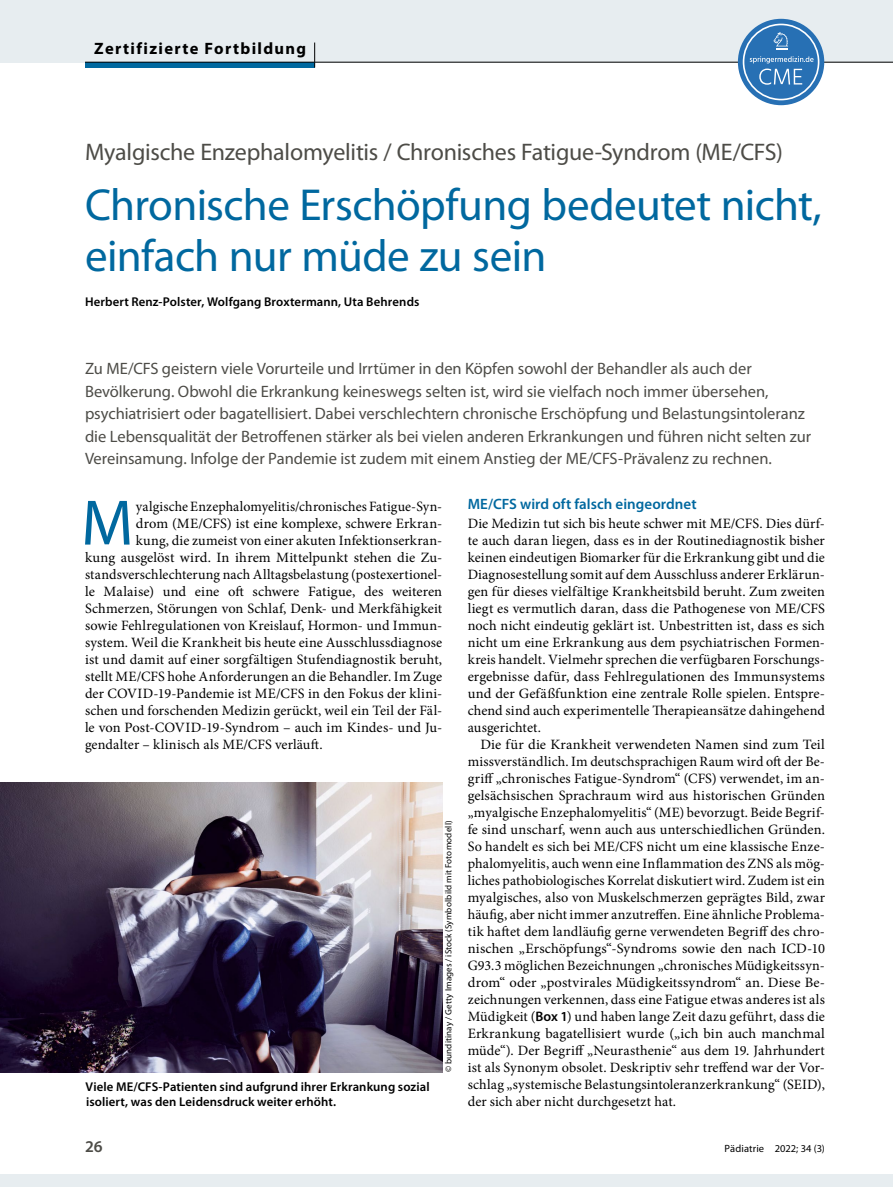
<style>
.page{position:relative;width:893px;height:1187px;background:#fff}
.page>*{position:absolute;margin:0;border:0;box-sizing:border-box;transform-origin:0 0}
.Para_Initial_1{font:64.65px "Myriad Pro";color:#00689f}
.Title_1{font:45px/51px "Myriad Pro";letter-spacing:-.015em;color:#00689f}
.SuperTitle_x{font:24px "Myriad Pro";letter-spacing:-.01em;color:#4d4c47}
.Trailer_2-row{font:16.5px/22.5px "Myriad Pro";letter-spacing:-.005em;color:#4d4c47}
.t1{font:700 16.5px "Myriad Pro";letter-spacing:.08em;color:#000}
.t2{font:600 16.5px "Myriad Pro";color:#4d4c47}
.SectionHeading_1_x{font:600 15px "Myriad Pro";letter-spacing:.005em;color:#00689f}
.Para_Indent{font:14.25px/17px "Minion Pro";letter-spacing:.005em;color:#000;text-align:justify}
.Para_Initial_1-2{font:14.25px "Minion Pro";letter-spacing:.005em;color:#000}
.Para_x{font:14.25px/17px "Minion Pro";letter-spacing:.005em;color:#000;text-align:justify}
.Image_Caption_x{font:600 12.75px/15px "Myriad Pro";letter-spacing:.01em;color:#000}
.Author_SubTitle{font:600 12.75px "Myriad Pro";letter-spacing:.01em;color:#000}
.t3{font:10.5px "Myriad Pro";letter-spacing:.01em;color:#000}
.Image_Source_x{font:9px "Myriad Pro";letter-spacing:.015em;color:#000}
.s1{font-family:"Myriad Pro";font-weight:600;font-size:13.8px}
</style>
<div class="page">
<div style="left:0;top:0;width:892px;height:62px;background:#e7edf0"></div>
<div style="left:0;top:1174px;width:892px;height:12px;background:#e7edf0"></div>
<img style="left:0;top:782px;width:442px;height:290px">
<div style="left:85px;top:62px;width:230px;height:5px;background:#00689f"></div>
<hr style="left:85px;top:62px;width:230px;height:1px;background:#000">
<hr style="left:315px;top:62px;width:578px;height:1px;background:#000">
<svg style="left:314px;top:43px;width:1px;height:24px"></svg>
<div style="left:738px;top:19px;width:86px;height:86px;background:#2770b4;border-radius:50%"></div>
<svg style="left:743px;top:24px;width:76px;height:76px"></svg>
<p class="t1" style="left:94px;top:37px;width:213px">Zertifizierte Fortbildung</p>
<p class="SuperTitle_x" style="left:85px;top:137px;width:699px">Myalgische Enzephalomyelitis / Chronisches Fatigue-Syndrom (ME/CFS)</p>
<p class="Title_1" style="left:85px;top:178px;width:738px">Chronische Erschöpfung bedeutet nicht, einfach nur müde zu sein</p>
<p class="Author_SubTitle" style="left:85px;top:294px;width:336px">Herbert Renz-Polster, Wolfgang Broxtermann, Uta Behrends</p>
<p class="Trailer_2-row" style="left:85px;top:357px;width:728px">Zu ME/CFS geistern viele Vorurteile und Irrtümer in den Köpfen sowohl der Behandler als auch der Bevölkerung. Obwohl die Erkrankung keineswegs selten ist, wird sie vielfach noch immer übersehen, psychiatrisiert oder bagatellisiert. Dabei verschlechtern chronische Erschöpfung und Belastungsintoleranz die Lebensqualität der Betroffenen stärker als bei vielen anderen Erkrankungen und führen nicht selten zur Vereinsamung. Infolge der Pandemie ist zudem mit einem Anstieg der ME/CFS-Prävalenz zu rechnen.</p>
<p class="Para_Initial_1" style="left:81px;top:483px;width:54px">M</p>
<p class="Para_Initial_1-2" style="left:136px;top:496px;width:308px">yalgische Enzephalomyelitis/chronisches Fatigue-Syn-</p>
<p class="SectionHeading_1_x" style="left:468px;top:494px;width:230px">ME/CFS wird oft falsch eingeordnet</p>
<p class="Para_x" style="left:468px;top:514px;width:359px">Die Medizin tut sich bis heute schwer mit ME/CFS. Dies dürf&shy;te auch daran liegen, dass es in der Routinediagnostik bisher keinen eindeutigen Biomarker für die Erkrankung gibt und die Diagnosestellung somit auf dem Ausschluss anderer Erklärun&shy;gen für dieses vielfältige Krankheitsbild beruht. Zum zweiten liegt es vermutlich daran, dass die Pathogenese von ME/CFS noch nicht eindeutig geklärt ist. Unbestritten ist, dass es sich nicht um eine Erkrankung aus dem psychiatrischen Formen&shy;kreis handelt. Vielmehr sprechen die verfügbaren Forschungs&shy;ergebnisse dafür, dass Fehlregulationen des Immunsystems und der Gefäßfunktion eine zentrale Rolle spielen. Entspre&shy;chend sind auch experimentelle Therapieansätze dahingehend ausgerichtet.</p>
<p class="Para_Indent" style="left:468px;top:735px;width:359px;text-indent:13px">Die für die Krankheit verwendeten Namen sind zum Teil missverständlich. Im deutschsprachigen Raum wird oft der Be&shy;griff „chronisches Fatigue-Syndrom“ (CFS) verwendet, im an&shy;gelsächsischen Sprachraum wird aus historischen Gründen „myalgische Enzephalomyelitis“ (ME) bevorzugt. Beide Begrif&shy;fe sind unscharf, wenn auch aus unterschiedlichen Gründen.<br>So handelt es sich bei ME/CFS nicht um eine klassische Enze&shy;phalomyelitis, auch wenn eine Inflammation des ZNS als mög&shy;liches pathobiologisches Korrelat diskutiert wird. Zudem ist ein myalgisches, also von Muskelschmerzen geprägtes Bild, zwar häufig, aber nicht immer anzutreffen. Eine ähnliche Problema&shy;tik haftet dem landläufig gerne verwendeten Begriff des chro&shy;nischen „Erschöpfungs“-Syndroms sowie den nach ICD-10<br>G93.3 möglichen Bezeichnungen „chronisches Müdigkeitssyn&shy;drom“ oder „postvirales Müdigkeitssyndrom“ an. Diese Be&shy;zeichnungen verkennen, dass eine Fatigue etwas anderes ist als Müdigkeit (<span class="s1">Box 1</span>) und haben lange Zeit dazu geführt, dass die Erkrankung bagatellisiert wurde („ich bin auch manchmal müde“). Der Begriff „Neurasthenie“ aus dem 19. Jahrhundert ist als Synonym obsolet. Deskriptiv sehr treffend war der Vor&shy;schlag „systemische Belastungsintoleranzerkrankung“ (SEID), der sich aber nicht durchgesetzt hat.</p>
<p class="Para_Initial_1-2" style="left:136px;top:513px;width:308px">drom (ME/CFS) ist eine komplexe, schwere Erkran-</p>
<p class="Para_Initial_1-2" style="left:136px;top:530px;width:308px">kung, die zumeist von einer akuten Infektionserkran-</p>
<p class="Para_Initial_1-2" style="left:85px;top:547px;width:359px">kung ausgelöst wird. In ihrem Mittelpunkt stehen die Zu-</p>
<p class="Para_Initial_1-2" style="left:85px;top:564px;width:359px">standsverschlechterung nach Alltagsbelastung (postexertionel-</p>
<p class="Para_Initial_1-2" style="left:85px;top:581px;width:359px">le Malaise) und eine oft schwere Fatigue, des weiteren</p>
<p class="Para_Initial_1-2" style="left:85px;top:598px;width:359px">Schmerzen, Störungen von Schlaf, Denk- und Merkfähigkeit</p>
<p class="Para_Initial_1-2" style="left:85px;top:615px;width:359px">sowie Fehlregulationen von Kreislauf, Hormon- und Immun-</p>
<p class="Para_Initial_1-2" style="left:85px;top:632px;width:359px">system. Weil die Krankheit bis heute eine Ausschlussdiagnose</p>
<p class="Para_Initial_1-2" style="left:85px;top:649px;width:359px">ist und damit auf einer sorgfältigen Stufendiagnostik beruht,</p>
<p class="Para_Initial_1-2" style="left:85px;top:666px;width:359px">stellt ME/CFS hohe Anforderungen an die Behandler. Im Zuge</p>
<p class="Para_Initial_1-2" style="left:85px;top:683px;width:359px">der COVID-19-Pandemie ist ME/CFS in den Fokus der klini-</p>
<p class="Para_Initial_1-2" style="left:85px;top:700px;width:359px">schen und forschenden Medizin gerückt, weil ein Teil der Fäl-</p>
<p class="Para_Initial_1-2" style="left:85px;top:717px;width:359px">le von Post-COVID-19-Syndrom – auch im Kindes- und Ju-</p>
<p class="Para_Initial_1-2" style="left:85px;top:734px;width:239px">gendalter – klinisch als ME/CFS verläuft.</p>
<p class="Image_Source_x" style="left:443px;top:1072px;width:253px;rotate:-90deg">© bunditinay / Getty Images / iStock (Symbolbild mit Fotomodell)</p>
<p class="Image_Caption_x" style="left:85px;top:1078px;width:346px">Viele ME/CFS-Patienten sind aufgrund ihrer Erkrankung sozial isoliert, was den Leidensdruck weiter erhöht.</p>
<p class="t2" style="left:85px;top:1135px;width:19px">26</p>
<p class="t3" style="left:725px;top:1141px;width:102px">Pädiatrie 2022; 34 (3)</p>
</div>
